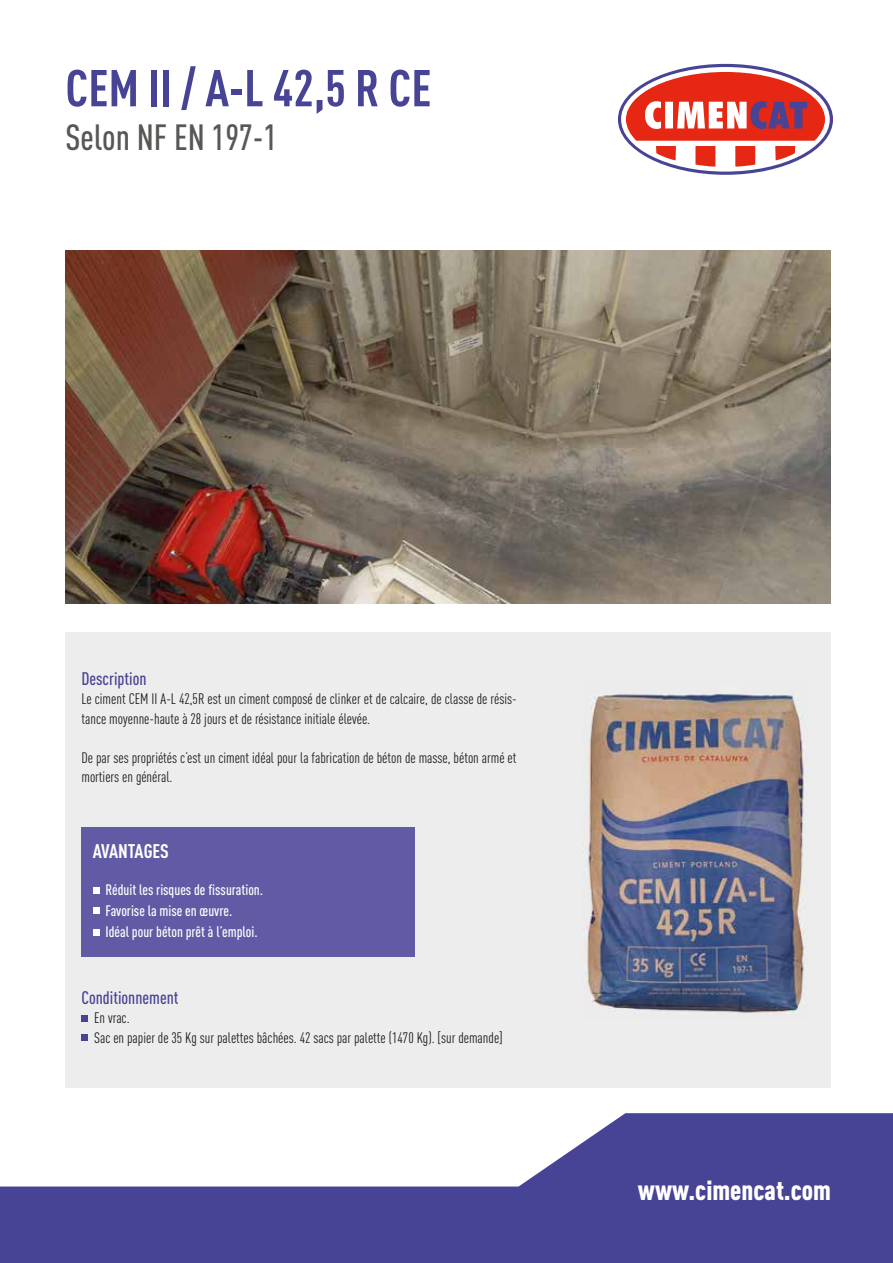
<style>
.page{position:relative;width:893px;height:1263px;background:#fff}
.page>*{position:absolute;margin:0;border:0;box-sizing:border-box;transform-origin:0 0}
.t1{font:700 51px "DIN Cond";color:#484495}
.t2{font:500 36px "DIN Cond";color:#575756}
.t3{font:900 27px "DIN Cond";color:#fff}
.t4{font:700 19.5px "DIN Cond";color:#fff}
.t5{font:500 18px "DIN Cond";color:#484495}
.t6{font:15px/19.5px "DIN Cond";color:#1d1d1b}
.t7{font:500 15px/21px "DIN Cond";color:#fff}
</style>
<div class="page">
<div style="left:65px;top:632px;width:766px;height:455px;background:#ededed"></div>
<img style="left:65px;top:251px;width:766px;height:353px">
<div style="left:81px;top:827px;width:334px;height:130px;background:#615ba5"></div>
<div style="left:93px;top:887px;width:7px;height:6px;background:#fff"></div>
<div style="left:93px;top:907px;width:7px;height:7px;background:#fff"></div>
<div style="left:93px;top:929px;width:7px;height:7px;background:#fff"></div>
<div style="left:81px;top:1015px;width:7px;height:7px;background:#484495"></div>
<div style="left:81px;top:1034px;width:7px;height:7px;background:#484495"></div>
<svg style="left:618px;top:64px;width:215px;height:111px"></svg>
<svg style="left:0;top:1113px;width:893px;height:150px;fill:#484495"></svg>
<img style="left:583px;top:694px;width:224px;height:319px">
<h1 class="t1" style="left:65px;top:57px;width:367px">CEM II / A-L 42,5 R CE</h1>
<h2 class="t2" style="left:65px;top:116px;width:213px">Selon NF EN 197-1</h2>
<p class="t5" style="left:81px;top:667px;width:67px">Description</p>
<p class="t6" style="left:81px;top:689px;width:437px">Le ciment CEM II A-L 42,5R est un ciment composé de clinker et de calcaire, de classe de résis&shy;tance moyenne-haute à 28 jours et de résistance initiale élevée.</p>
<p class="t6" style="left:81px;top:747px;width:437px">De par ses propriétés c’est un ciment idéal pour la fabrication de béton de masse, béton armé et mortiers en général.</p>
<h3 class="t4" style="left:93px;top:839px;width:78px">AVANTAGES</h3>
<p class="t7" style="left:105px;top:879px;width:159px">Réduit les risques de fissuration.<br>Favorise la mise en œuvre.<br>Idéal pour béton prêt à l’emploi.</p>
<p class="t5" style="left:81px;top:987px;width:99px">Conditionnement</p>
<p class="t6" style="left:94px;top:1008px;width:410px">En vrac.<br>Sac en papier de 35 Kg sur palettes bâchées. 42 sacs par palette (1470 Kg). [sur demande]</p>
<h3 class="t3" style="left:638px;top:1173px;width:195px">www.cimencat.com</h3>
</div>
